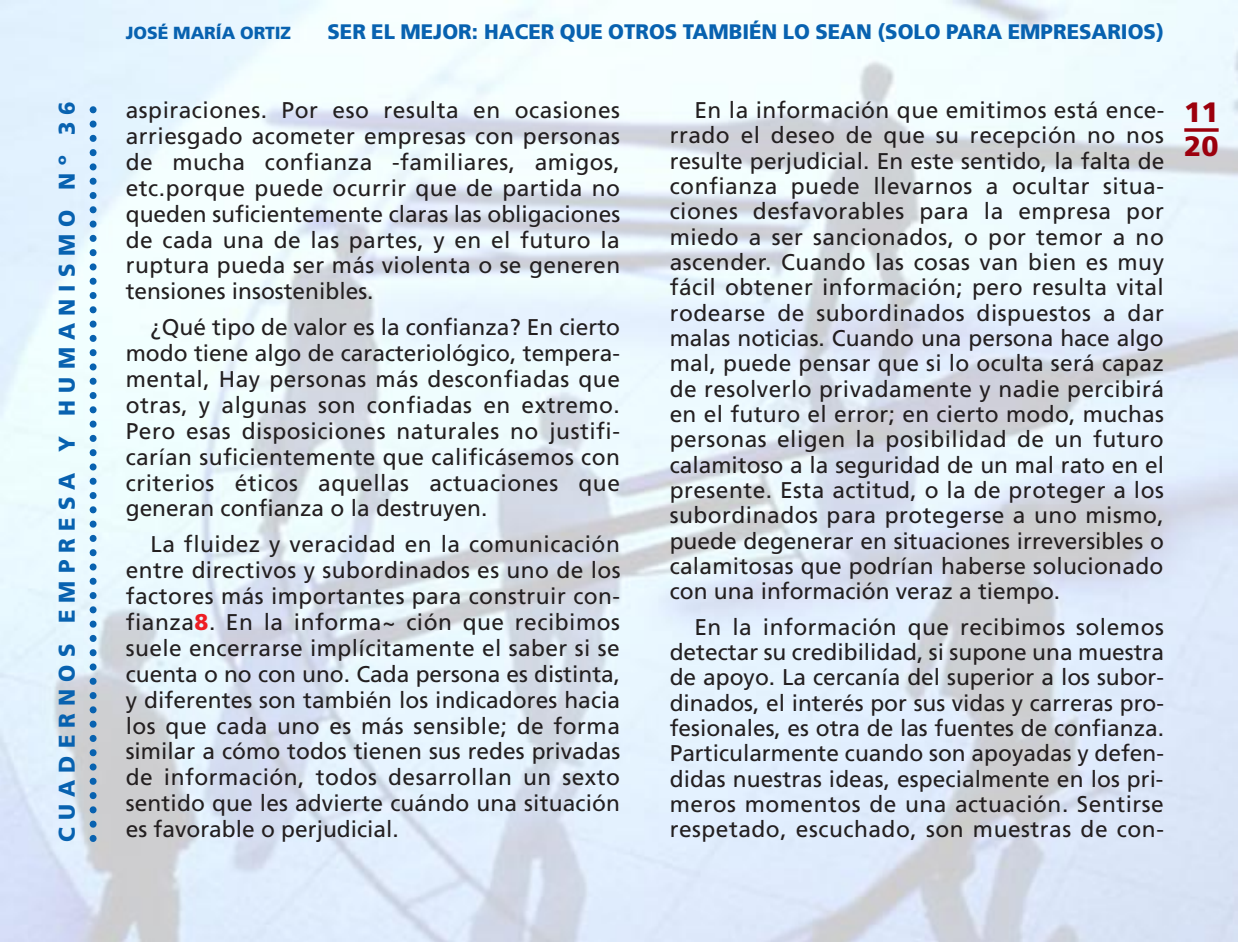
<style>
.page{position:relative;width:1239px;height:942px;background:#fff}
.page>*{position:absolute;margin:0;border:0;box-sizing:border-box;transform-origin:0 0}
.t1{font:900 28px/33.6px "Frutiger";color:#9c000d}
.t2{font:22.75px/25.4px "Frutiger";letter-spacing:.005em;color:#231f20;text-align:justify}
.t3{font:900 22.75px "Frutiger";letter-spacing:.325em;color:#0862b0}
.t4{font:900 21px "Frutiger";color:#0862b0}
.t5{font:900 17.5px "Frutiger";color:#0862b0}
.s1{font-weight:900;color:#ee1e24}
</style>
<div class="page">
<img style="left:1px;top:0;width:1236px;height:942px">
<svg style="left:1184px;top:128px;width:35px;height:4px"></svg>
<svg style="left:90px;top:101px;width:7px;height:737px;background:#92bbda"></svg>
<p class="t3" style="left:58px;top:842px;width:742px;rotate:-90deg">CUADERNOS EMPRESA Y HUMANISMO Nº 36</p>
<p class="t5" style="left:126px;top:26px;width:167px">JOSÉ MARÍA ORTIZ</p>
<p class="t4" style="left:327px;top:23px;width:838px">SER EL MEJOR: HACER QUE OTROS TAMBIÉN LO SEAN (SOLO PARA EMPRESARIOS)</p>
<p class="t2" style="left:126px;top:99px;width:496px;line-height:25.9px">aspiraciones. Por eso resulta en ocasiones arriesgado acometer empresas con personas de mucha confianza -familiares, amigos, etc.porque puede ocurrir que de partida no queden suficientemente claras las obligaciones de cada una de las partes, y en el futuro la ruptura pueda ser más violenta o se generen tensiones insostenibles.</p>
<p class="t2" style="left:126px;top:316px;width:496px;line-height:25.9px;text-indent:25px">¿Qué tipo de valor es la confianza? En cierto modo tiene algo de caracteriológico, tempera&shy;mental, Hay personas más desconfiadas que otras, y algunas son confiadas en extremo.<br>Pero esas disposiciones naturales no justifi&shy;carían suficientemente que calificásemos con criterios éticos aquellas actuaciones que generan confianza o la destruyen.</p>
<p class="t2" style="left:126px;top:533px;width:496px;line-height:25.9px;text-indent:25px">La fluidez y veracidad en la comunicación entre directivos y subordinados es uno de los factores más importantes para construir con&shy;fianza<span class="s1">8</span>. En la informa~ ción que recibimos suele encerrarse implícitamente el saber si se cuenta o no con uno. Cada persona es distinta, y diferentes son también los indicadores hacia los que cada uno es más sensible; de forma similar a cómo todos tienen sus redes privadas de información, todos desarrollan un sexto sentido que les advierte cuándo una situación es favorable o perjudicial.</p>
<p class="t2" style="left:670px;top:99px;width:496px;text-indent:25px">En la información que emitimos está ence&shy;rrado el deseo de que su recepción no nos resulte perjudicial. En este sentido, la falta de confianza puede llevarnos a ocultar situa&shy;ciones desfavorables para la empresa por miedo a ser sancionados, o por temor a no ascender. Cuando las cosas van bien es muy fácil obtener información; pero resulta vital rodearse de subordinados dispuestos a dar malas noticias. Cuando una persona hace algo mal, puede pensar que si lo oculta será capaz de resolverlo privadamente y nadie percibirá en el futuro el error; en cierto modo, muchas personas eligen la posibilidad de un futuro calamitoso a la seguridad de un mal rato en el presente. Esta actitud, o la de proteger a los subordinados para protegerse a uno mismo, puede degenerar en situaciones irreversibles o calamitosas que podrían haberse solucionado con una información veraz a tiempo.</p>
<p class="t2" style="left:670px;top:615px;width:496px;text-indent:25px">En la información que recibimos solemos detectar su credibilidad, si supone una muestra de apoyo. La cercanía del superior a los subor&shy;dinados, el interés por sus vidas y carreras pro&shy;fesionales, es otra de las fuentes de confianza.<br>Particularmente cuando son apoyadas y defen&shy;didas nuestras ideas, especialmente en los pri&shy;meros momentos de una actuación. Sentirse respetado, escuchado, son muestras de con-</p>
<p class="t1" style="left:1184px;top:98px;width:36px">11<br>20</p>
</div>
